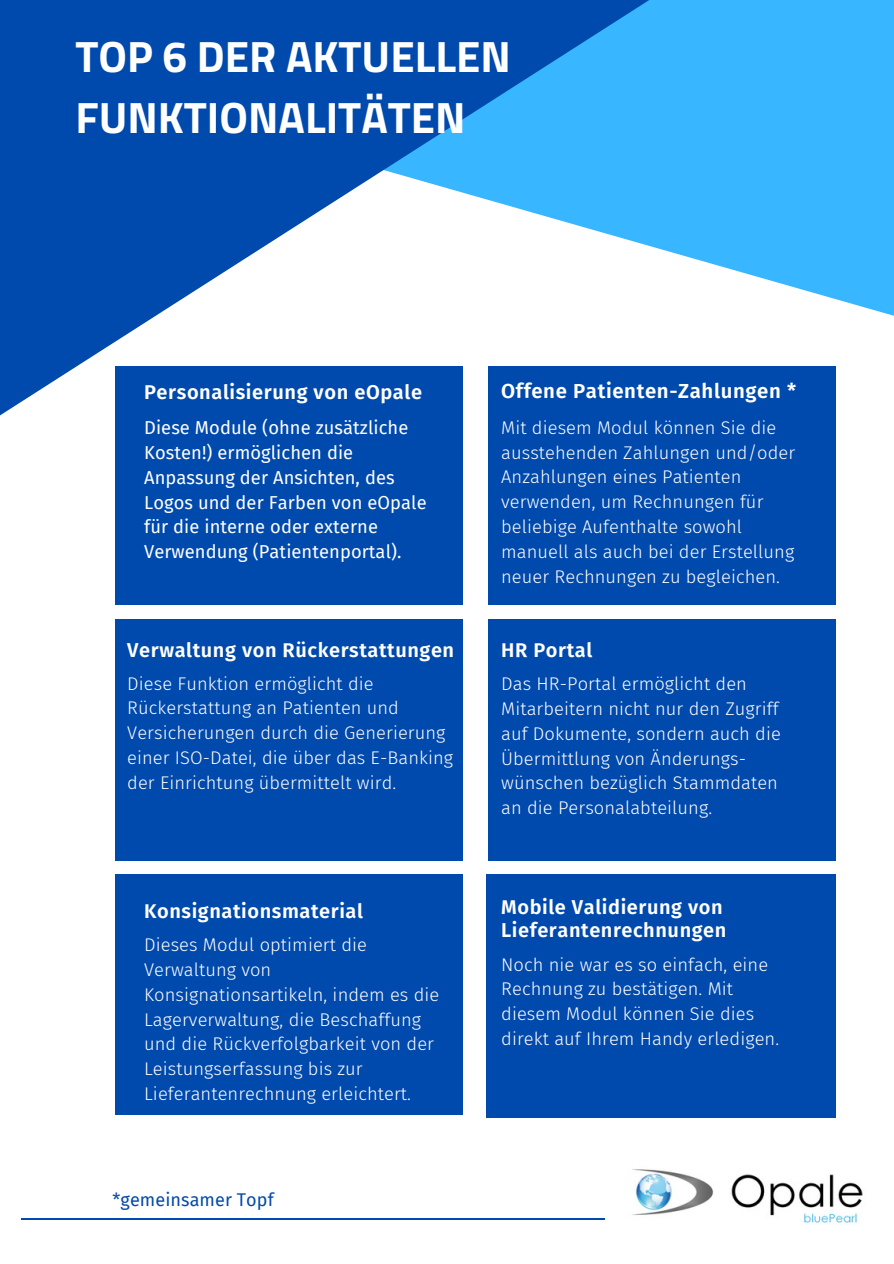
<style>
.page{position:relative;width:894px;height:1264px;background:#fff}
.page>*{position:absolute;margin:0;border:0;box-sizing:border-box;transform-origin:0 0}
.t1{font:700 43.8px/60.8px "Titillium Web";color:#fff}
.t2{font:600 20.4px "Fira Sans";letter-spacing:.03em;color:#fff}
.t3{font:600 19.95px/23.7px "Fira Sans";letter-spacing:.03em;color:#fff}
.t4{font:300 18.3px/24.8px "Fira Sans";letter-spacing:.005em;color:#fff}
.t5{font:18.3px/24.8px "Fira Sans";letter-spacing:.005em;color:#fff}
.t6{font:18px "Fira Sans";letter-spacing:.005em;color:#004aad}
</style>
<div class="page">
<div style="left:0;top:0;width:893px;height:336px;background:#38b6ff"></div>
<svg style="left:0;top:0;width:769px;height:415px"></svg>
<div style="left:486px;top:874px;width:349px;height:243px;background:#004aad"></div>
<div style="left:487px;top:366px;width:348px;height:239px;background:#004aad"></div>
<div style="left:115px;top:366px;width:347px;height:239px;background:#004aad"></div>
<div style="left:115px;top:874px;width:348px;height:241px;background:#004aad"></div>
<div style="left:487px;top:619px;width:348px;height:242px;background:#004aad"></div>
<div style="left:115px;top:619px;width:347px;height:242px;background:#004aad"></div>
<img style="left:632px;top:1169px;width:231px;height:54px">
<hr style="left:21px;top:1217px;width:583px;height:2px;background:#004aad">
<h1 class="t1" style="left:75px;top:25px;width:437px">TOP 6 DER AKTUELLEN<br>FUNKTIONALITÄTEN</h1>
<p class="t3" style="left:144px;top:380px;width:279px">Personalisierung von eOpale</p>
<p class="t2" style="left:501px;top:379px;width:296px">Offene Patienten-Zahlungen *</p>
<h2 class="t5" style="left:144px;top:416px;width:284px">Diese Module (ohne zusätzliche<br>Kosten!) ermöglichen die<br>Anpassung der Ansichten, des<br>Logos und der Farben von eOpale für die interne oder externe<br>Verwendung (Patientenportal).</h2>
<p class="t4" style="left:501px;top:415px;width:295px">Mit diesem Modul können Sie die ausstehenden Zahlungen und/oder<br>Anzahlungen eines Patienten verwenden, um Rechnungen für beliebige Aufenthalte sowohl manuell als auch bei der Erstellung neuer Rechnungen zu begleichen.</p>
<h2 class="t3" style="left:127px;top:638px;width:328px">Verwaltung von Rückerstattungen</h2>
<h2 class="t3" style="left:501px;top:639px;width:93px">HR Portal</h2>
<p class="t4" style="left:127px;top:671px;width:327px">Diese Funktion ermöglicht die Rückerstattung an Patienten und Versicherungen durch die Generierung einer ISO-Datei, die über das E-Banking der Einrichtung übermittelt wird.</p>
<p class="t4" style="left:501px;top:671px;width:281px">Das HR-Portal ermöglicht den<br>Mitarbeitern nicht nur den Zugriff auf Dokumente, sondern auch die<br>Übermittlung von Änderungs&shy;wünschen bezüglich Stammdaten an die Personalabteilung.</p>
<h2 class="t3" style="left:144px;top:899px;width:220px">Konsignationsmaterial</h2>
<p class="t4" style="left:144px;top:932px;width:296px">Dieses Modul optimiert die<br>Verwaltung von<br>Konsignationsartikeln, indem es die<br>Lagerverwaltung, die Beschaffung und die Rückverfolgbarkeit von der<br>Leistungserfassung bis zur<br>Lieferantenrechnung erleichtert.</p>
<h2 class="t3" style="left:501px;top:895px;width:227px">Mobile Validierung von<br>Lieferantenrechnungen</h2>
<p class="t4" style="left:501px;top:952px;width:279px">Noch nie war es so einfach, eine<br>Rechnung zu bestätigen. Mit diesem Modul können Sie dies direkt auf Ihrem Handy erledigen.</p>
<p class="t6" style="left:112px;top:1189px;width:163px">*gemeinsamer Topf</p>
</div>
